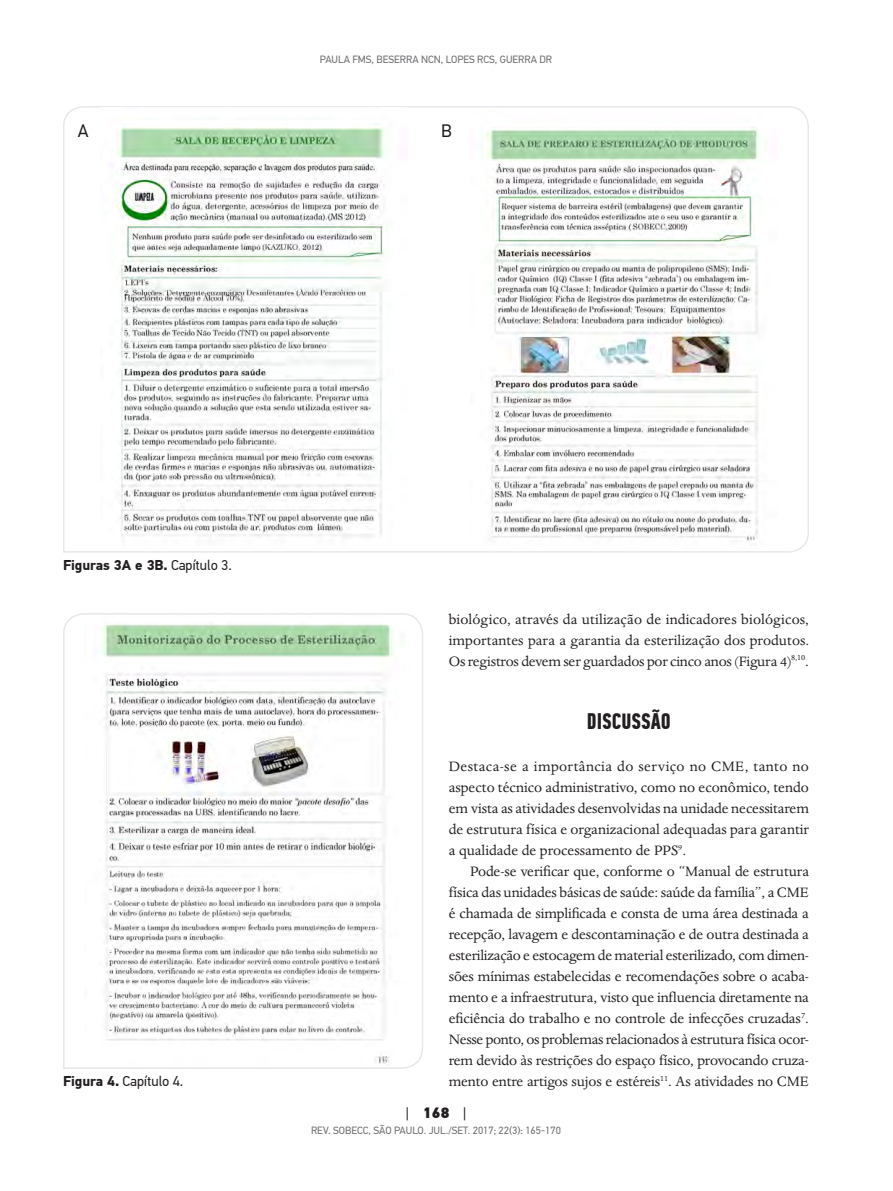
<style>
.page{position:relative;width:893px;height:1191px;background:#fff}
.page>*{position:absolute;margin:0;border:0;box-sizing:border-box;transform-origin:0 0}
.z_sub__1{font:700 22.5px "PF Din Text Comp Pro";color:#231f20}
.z_tab_texto{font:18px "PF Din Text Pro";color:#231f20}
.z_texto{font:15.75px/21px "Dante MT Std";letter-spacing:-.01em;color:#231f20;text-align:justify}
.z_texto_sem_recuo{font:15.75px/21px "Dante MT Std";color:#231f20;text-align:justify}
.t1{font:900 15px "PF Din Text Pro";color:#231f20}
.z_tab_fig_titulo{font:700 14.25px "PF Din Text Pro";color:#231f20}
.z_tab_fig_titulo-2{font:14.25px "PF Din Text Pro";color:#231f20}
.t2{font:10.5px "PF Din Text Pro";color:#6c6d70}
.s1{font-weight:400}
.s2{font-weight:700}
</style>
<div class="page">
<svg style="left:63px;top:613px;width:360px;height:456px"></svg>
<svg style="left:63px;top:106px;width:746px;height:447px"></svg>
<div style="left:69px;top:115px;width:28px;height:30px;background:#fff"></div>
<div style="left:432px;top:115px;width:29px;height:30px;background:#fff"></div>
<img style="left:101px;top:108px;width:306px;height:437px">
<img style="left:471px;top:111px;width:306px;height:437px">
<p class="t2" style="left:320px;top:53px;width:234px">PAULA FMS, BESERRA NCN, LOPES RCS, GUERRA DR</p>
<p class="z_tab_texto" style="left:78px;top:120px;width:12px">A</p>
<p class="z_tab_texto" style="left:441px;top:120px;width:12px">B</p>
<p class="z_tab_fig_titulo" style="left:63px;top:556px;width:170px">Figuras 3A e 3B. <span class="s1">Capítulo 3.</span></p>
<p class="z_tab_fig_titulo-2" style="left:63px;top:1072px;width:122px"><span class="s2">Figura 4.</span> Capítulo 4.</p>
<p class="z_texto" style="left:449px;top:608px;width:362px">biológico, através da utilização de indicadores biológicos, importantes para a garantia da esterilização dos produtos.<br>Os registros devem ser guardados por cinco anos (Figura 4)<sup>8,10</sup>.</p>
<p class="z_sub__1" style="left:587px;top:707px;width:86px">DISCUSSÃO</p>
<p class="z_texto_sem_recuo" style="left:449px;top:755px;width:362px">Destaca-se a importância do serviço no CME, tanto no aspecto técnico administrativo, como no econômico, tendo em vista as atividades desenvolvidas na unidade necessitarem de estrutura física e organizacional adequadas para garantir a qualidade de processamento de PPS<sup>9</sup>.</p>
<p class="z_texto" style="left:449px;top:860px;width:362px;text-indent:21px">Pode-se verificar que, conforme o “Manual de estrutura física das unidades básicas de saúde: saúde da família”, a CME é chamada de simplificada e consta de uma área destinada a recepção, lavagem e descontaminação e de outra destinada a esterilização e estocagem de material esterilizado, com dimen&shy;sões mínimas estabelecidas e recomendações sobre o acaba&shy;mento e a infraestrutura, visto que influencia diretamente na eficiência do trabalho e no controle de infecções cruzadas<sup>7</sup>.<br>Nesse ponto, os problemas relacionados à estrutura física ocor&shy;rem devido às restrições do espaço físico, provocando cruza&shy;mento entre artigos sujos e estéreis<sup>11</sup>. As atividades no CME</p>
<p class="t1" style="left:406px;top:1102px;width:62px"><span class="s1">|</span> 168 <span class="s1">|</span></p>
<p class="t2" style="left:311px;top:1124px;width:251px">REV. SOBECC, SÃO PAULO. JUL./SET. 2017; 22(3): 165-170</p>
</div>
